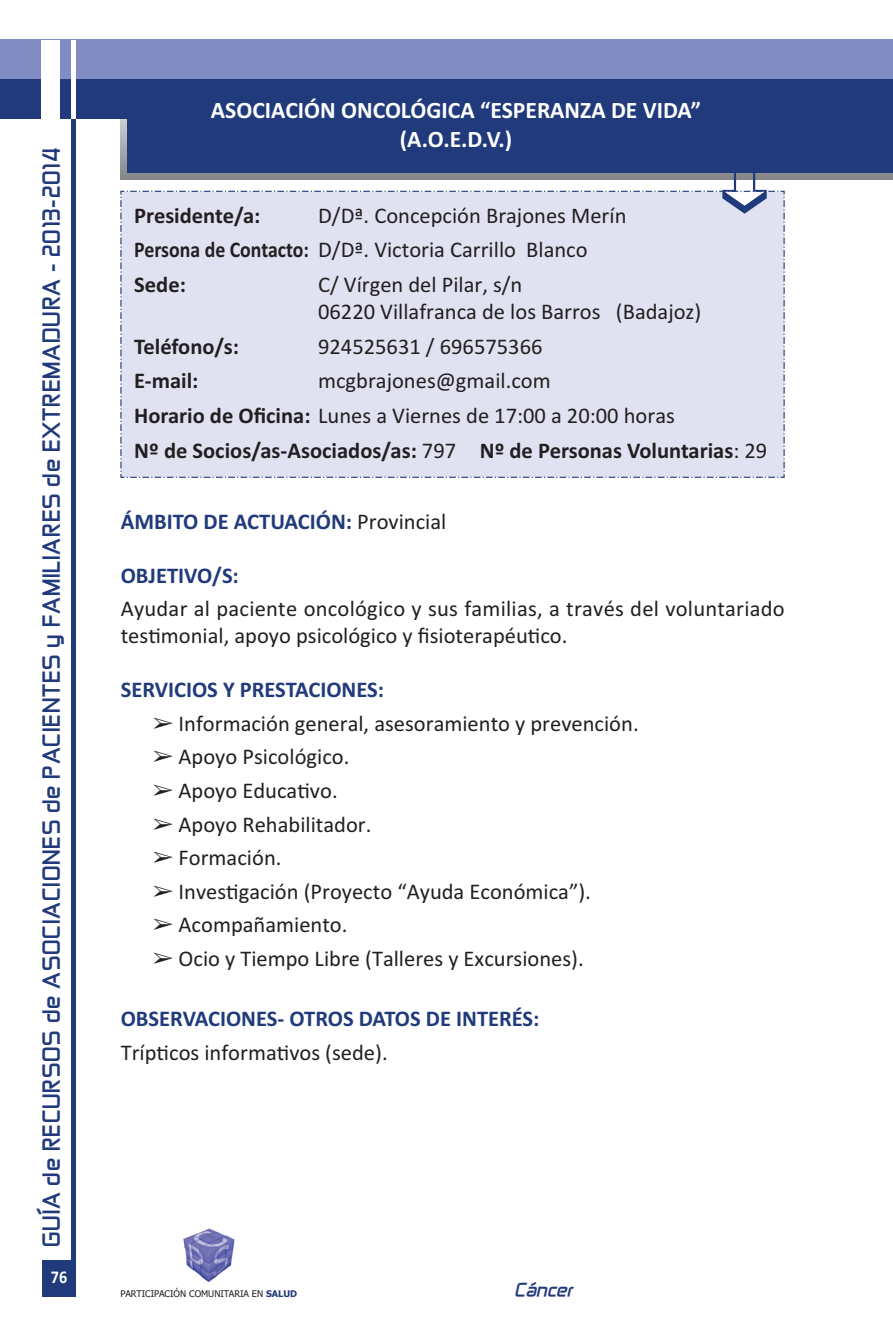
<style>
.page{position:relative;width:893px;height:1340px;background:#fff}
.page>*{position:absolute;margin:0;border:0;box-sizing:border-box;transform-origin:0 0}
.t1{font:23.62px/28.3px "Calibri Bold OTF";color:#fff;text-align:center}
.t2{font:22.5px/34.6px "Calibri";color:#231f20}
.t3{font:22.5px "Calibri Bold OTF";color:#203a7b}
.t4{font:22.5px "Calibri Bold OTF";color:#231f20}
.t5{font:700 19.8px "Zekton";letter-spacing:.045em;color:#203a7b}
.t6{font:18px "Calibri Bold OTF";color:#fff;scale:.9 1}
.t7{font:italic 700 15.75px "Zekton";color:#203a7b}
.t8{font:9.22px "Tahoma";color:#231f20}
.s1{font-family:"Calibri Bold OTF"}
.s2{font-family:"Calibri"}
.s3{font-family:"Calibri";color:#231f20}
.s4{font-weight:700;color:#203a7b}
</style>
<div class="page">
<div style="left:0;top:40px;width:892px;height:40px;background:#828cc4"></div>
<div style="left:0;top:80px;width:892px;height:39px;background:#203a7b"></div>
<div style="left:127px;top:80px;width:765px;height:92px;background:#203a7b"></div>
<hr style="left:72px;top:40px;width:4px;height:79px;background:#fff">
<hr style="left:72px;top:119px;width:4px;height:1142px;background:#203a7b">
<div style="left:42px;top:1260px;width:34px;height:36px;background:#203a7b"></div>
<div style="left:42px;top:40px;width:18px;height:79px;background:#fff"></div>
<svg style="left:120px;top:168px;width:665px;height:310px"></svg>
<img style="left:183px;top:1228px;width:52px;height:55px">
<p class="t5" style="left:42px;top:1247px;width:1101px;rotate:-90deg">GUÍA de RECURSOS de ASOCIACIONES de PACIENTES y FAMILIARES de EXTREMADURA - 2013-2014</p>
<p class="t6" style="left:51px;top:1271px;width:20px">76</p>
<p class="t1" style="left:211px;top:98px;width:491px">ASOCIACIÓN ONCOLÓGICA “ESPERANZA DE VIDA” (A.O.E.D.V.)</p>
<p class="t4" style="left:134px;top:207px;width:128px">Presidente/a:</p>
<p class="t2" style="left:134px;top:200px;width:493px;text-indent:184px">D/Dª. Concepción Brajones Merín<br><span class="s1">Persona de Contacto:</span> D/Dª. Victoria Carrillo Blanco</p>
<p class="t4" style="left:134px;top:277px;width:53px">Sede:</p>
<p class="t2" style="left:318px;top:273px;width:384px;line-height:27px">C/ Vírgen del Pilar, s/n<br>06220 Villafranca de los Barros (Badajoz)</p>
<p class="t4" style="left:134px;top:338px;width:106px">Teléfono/s:</p>
<p class="t2" style="left:318px;top:331px;width:226px">924525631 / 696575366</p>
<p class="t4" style="left:134px;top:373px;width:66px">E-mail:</p>
<p class="t2" style="left:134px;top:365px;width:542px;text-indent:184px">mcgbrajones@gmail.com<br><span class="s1">Horario de Oficina:</span> Lunes a Viernes de 17:00 a 20:00 horas</p>
<p class="t4" style="left:134px;top:442px;width:634px">Nº de Socios/as-Asociados/as: <span class="s2">797</span> Nº de Personas Voluntarias<span class="s2">: 29</span></p>
<p class="t3" style="left:121px;top:513px;width:327px">ÁMBITO DE ACTUACIÓN: <span class="s3">Provincial</span></p>
<p class="t3" style="left:121px;top:567px;width:119px">OBJETIVO/S:</p>
<p class="t2" style="left:121px;top:597px;width:665px;line-height:27px">Ayudar al paciente oncológico y sus familias, a través del voluntariado tes-monial, apoyo psicológico y fisioterapéu-co.</p>
<p class="t3" style="left:121px;top:682px;width:265px">SERVICIOS Y PRESTACIONES:</p>
<p class="t2" style="left:153px;top:708px;width:487px">➢ Información general, asesoramiento y prevención.</p>
<p class="t2" style="left:153px;top:741px;width:198px">➢ Apoyo Psicológico.</p>
<p class="t2" style="left:153px;top:775px;width:186px">➢ Apoyo Educa-vo.</p>
<p class="t2" style="left:153px;top:808px;width:220px">➢ Apoyo Rehabilitador.</p>
<p class="t2" style="left:153px;top:842px;width:130px">➢ Formación.</p>
<p class="t2" style="left:153px;top:876px;width:439px">➢ Inves-gación (Proyecto “Ayuda Económica”).</p>
<p class="t2" style="left:153px;top:909px;width:196px">➢ Acompañamiento.</p>
<p class="t2" style="left:153px;top:943px;width:432px">➢ Ocio y Tiempo Libre (Talleres y Excursiones).</p>
<p class="t3" style="left:121px;top:1011px;width:420px">OBSERVACIONES- OTROS DATOS DE INTERÉS:</p>
<p class="t2" style="left:121px;top:1036px;width:268px">Tríp-cos informa-vos (sede).</p>
<p class="t8" style="left:120px;top:1288px;width:178px">PARTICIPACIÓN COMUNITARIA EN <span class="s4">SALUD</span></p>
<p class="t7" style="left:514px;top:1282px;width:63px">Cáncer</p>
</div>
